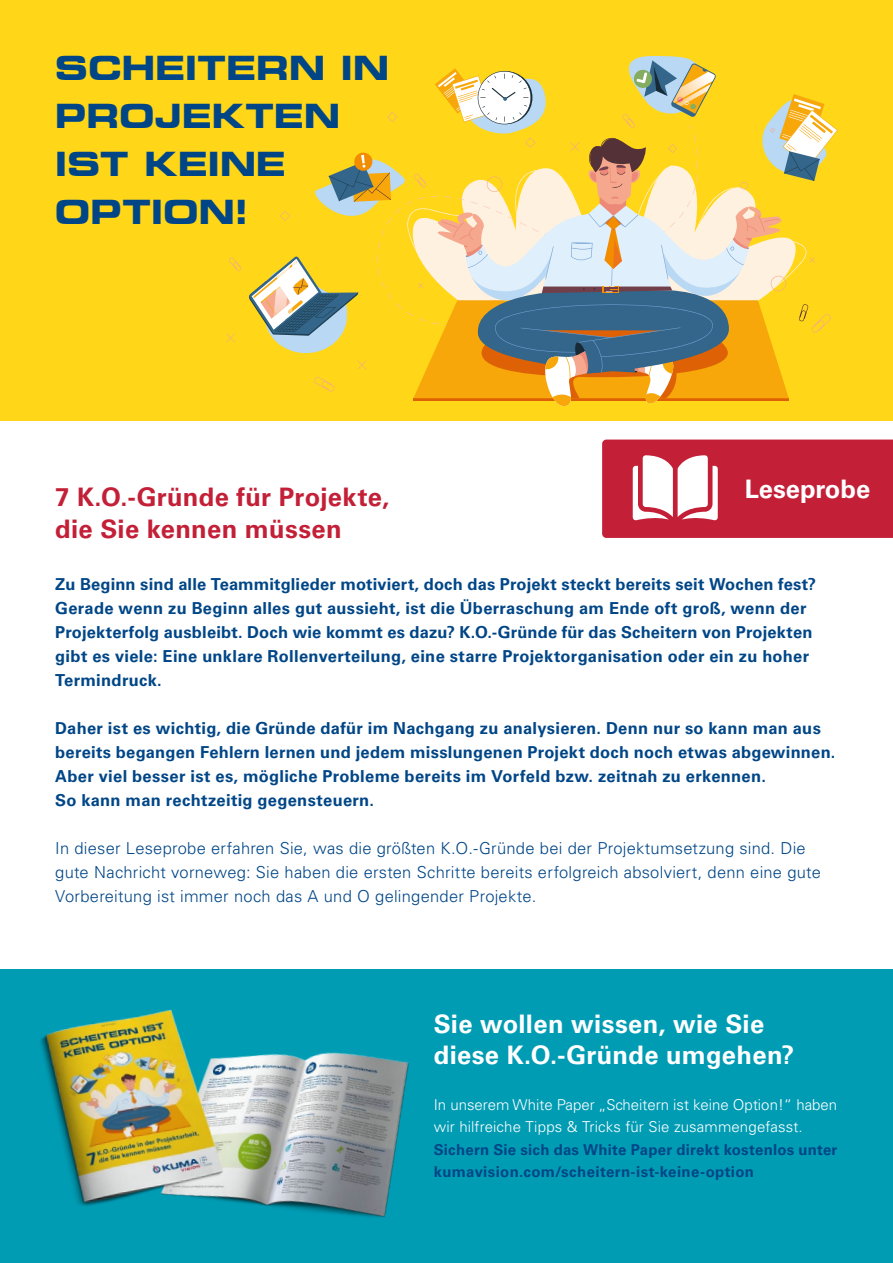
<style>
.page{position:relative;width:893px;height:1263px;background:#fff}
.page>*{position:absolute;margin:0;border:0;box-sizing:border-box;transform-origin:0 0}
.t1{font:700 expanded 33px/48px "Square 721 BT";letter-spacing:-.01em;color:#004687}
.t2{font:700 25.5px/31.5px "Univers LT Std";letter-spacing:.01em;color:#fff}
.t3{font:700 25.5px/31.5px "Univers LT Std";letter-spacing:.01em;color:#c32038}
.t4{font:700 16.5px/24px "Univers LT Std";letter-spacing:.015em;color:#004687}
.t5{font:300 16.5px/24px "Univers LT Std";letter-spacing:.015em;color:#004687}
.t6{font:300 15px/22.5px "Univers LT Std";color:#fff}
.t7{font:700 15px/22.5px "Univers LT Std";letter-spacing:.015em;color:#004687}
</style>
<div class="page">
<div style="left:0;top:0;width:893px;height:421px;background:#ffd618"></div>
<svg style="left:602px;top:440px;width:291px;height:98px;background:#cb3f54"></svg>
<div style="left:0;top:969px;width:893px;height:294px;background:#009cb4"></div>
<img style="left:40px;top:1009px;width:369px;height:208px">
<svg style="left:229px;top:257px;width:13px;height:14px"></svg>
<svg style="left:226px;top:333px;width:9px;height:9px"></svg>
<svg style="left:249px;top:56px;width:589px;height:350px"></svg>
<h1 class="t1" style="left:55px;top:44px;width:336px">SCHEITERN IN<br>PROJEKTEN<br>IST KEINE<br>OPTION!</h1>
<h2 class="t3" style="left:55px;top:482px;width:335px">7 K.O.-Gründe für Projekte, die Sie kennen müssen</h2>
<h2 class="t2" style="left:745px;top:473px;width:127px">Leseprobe</h2>
<p class="t4" style="left:55px;top:572px;width:762px">Zu Beginn sind alle Teammitglieder motiviert, doch das Projekt steckt bereits seit Wochen fest?<br>Gerade wenn zu Beginn alles gut aussieht, ist die Überraschung am Ende oft groß, wenn der Projekterfolg ausbleibt. Doch wie kommt es dazu? K.O.-Gründe für das Scheitern von Projekten gibt es viele: Eine unklare Rollenverteilung, eine starre Projektorganisation oder ein zu hoher Termindruck.</p>
<p class="t4" style="left:55px;top:716px;width:782px">Daher ist es wichtig, die Gründe dafür im Nachgang zu analysieren. Denn nur so kann man aus bereits begangen Fehlern lernen und jedem misslungenen Projekt doch noch etwas abgewinnen.<br>Aber viel besser ist es, mögliche Probleme bereits im Vorfeld bzw. zeitnah zu erkennen.<br>So kann man rechtzeitig gegensteuern.</p>
<p class="t5" style="left:55px;top:836px;width:767px">In dieser Leseprobe erfahren Sie, was die größten K.O.-Gründe bei der Projektumsetzung sind. Die gute Nachricht vorneweg: Sie haben die ersten Schritte bereits erfolgreich absolviert, denn eine gute<br>Vorbereitung ist immer noch das A und O gelingender Projekte.</p>
<h2 class="t2" style="left:434px;top:1008px;width:362px">Sie wollen wissen, wie Sie diese K.O.-Gründe umgehen?</h2>
<p class="t6" style="left:434px;top:1093px;width:405px">In unserem White Paper „Scheitern ist keine Option!“ haben wir hilfreiche Tipps &amp; Tricks für Sie zusammengefasst.</p>
<p class="t7" style="left:434px;top:1138px;width:405px">Sichern Sie sich das White Paper direkt kostenlos unter kumavision.com/scheitern-ist-keine-option</p>
</div>
